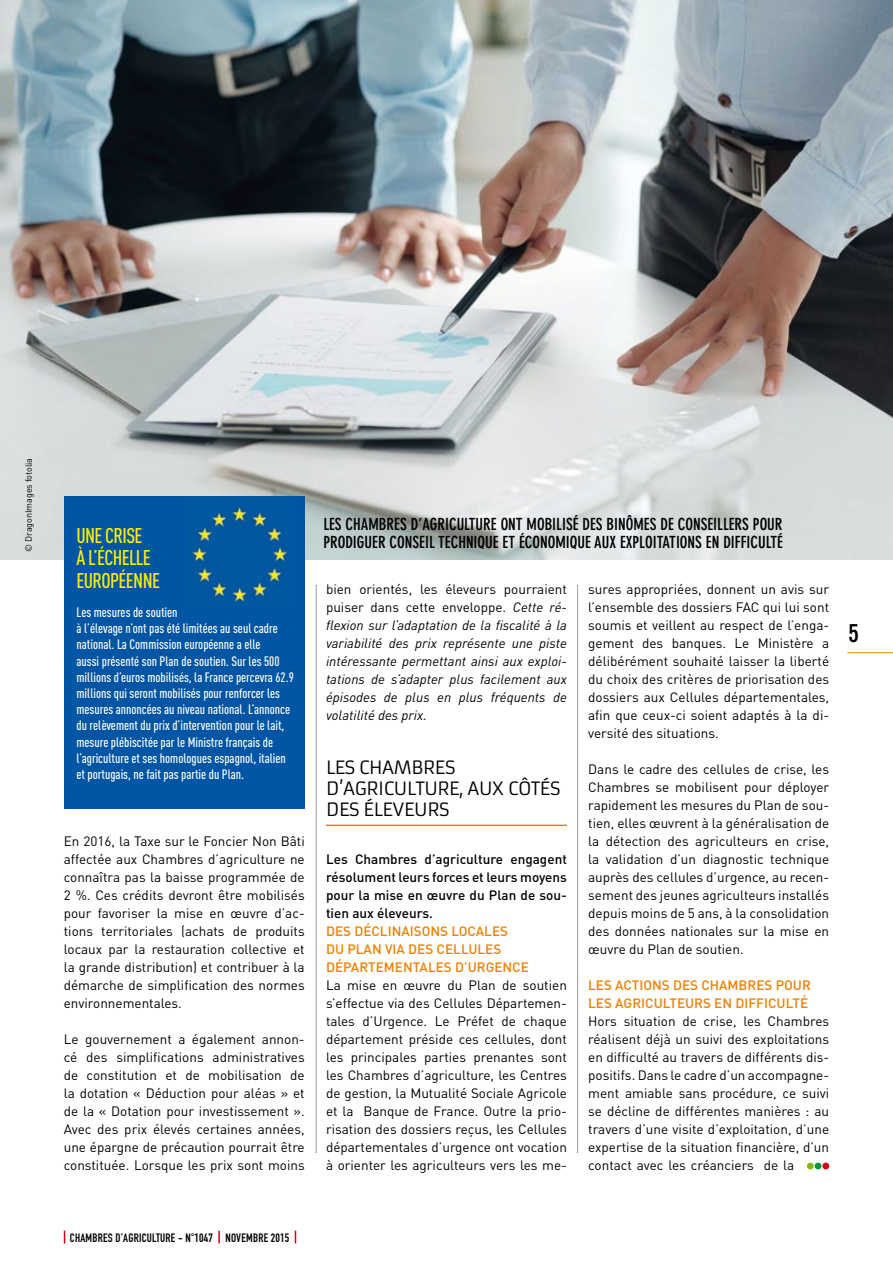
<style>
.page{position:relative;width:893px;height:1263px;background:#fff}
.page>*{position:absolute;margin:0;border:0;box-sizing:border-box;transform-origin:0 0}
.t1{font:700 condensed 25.5px "DIN Neuzeit Grotesk";color:#000}
.t2{font:500 21px/22.5px "DIN Cond";letter-spacing:-.03em;color:#ffed00}
.t3{font:18px/21px "Armata";letter-spacing:-.02em;color:#000}
.t4{font:700 condensed 16.5px/18px "DIN Neuzeit Grotesk";color:#000}
.t5{font:13.5px/18px "DIN";color:#000;text-align:justify}
.t6{font:500 13.5px/16.2px "DIN Cond";color:#fff}
.t7{font:italic 13.5px/18px "DIN";color:#000;text-align:justify}
.t8{font:500 13.5px/18px "DIN";color:#ee7f00}
.t9{font:500 13.5px/18px "DIN";color:#000;text-align:justify}
.t10{font:12px "DIN Engschrift";letter-spacing:.02em;color:#000}
.t11{font:9px "DIN";letter-spacing:-.01em;color:#000}
.s1{font-style:normal}
</style>
<div class="page">
<hr style="left:847px;top:652px;width:46px;height:1px;background:#ee7f00">
<hr style="left:326px;top:825px;width:241px;height:1px;background:#ee7f00">
<img style="left:0;top:0;width:893px;height:559px">
<div style="left:64px;top:496px;width:241px;height:313px;background:#0055a5"></div>
<img style="left:186px;top:500px;width:102px;height:107px">
<svg style="left:64px;top:1231px;width:1px;height:12px"></svg>
<svg style="left:218px;top:1231px;width:2px;height:12px"></svg>
<svg style="left:295px;top:1231px;width:1px;height:12px"></svg>
<hr style="left:316px;top:586px;width:1px;height:566px;background:#9c9e9f">
<hr style="left:577px;top:586px;width:1px;height:566px;background:#9c9e9f">
<div style="left:807px;top:1162px;width:7px;height:7px;background:#83b81a;border-radius:50%"></div>
<div style="left:815px;top:1162px;width:6px;height:7px;background:#00973e;border-radius:50%"></div>
<div style="left:822px;top:1162px;width:7px;height:7px;background:#d4021d;border-radius:50%"></div>
<p class="t11" style="left:23px;top:552px;width:95px;rotate:-90deg">© DragonImages fotolia</p>
<h2 class="t2" style="left:77px;top:524px;width:85px">Une crise<br>à l’échelle européenne</h2>
<p class="t6" style="left:77px;top:604px;width:219px">Les mesures de soutien<br>à l’élevage n’ont pas été limitées au seul cadre national. La Commission européenne a elle<br>aussi présenté son Plan de soutien. Sur les 500 millions d’euros mobilisés, la France percevra 62.9 millions qui seront mobilisés pour renforcer les mesures annoncées au niveau national. L’annonce du relèvement du prix d’intervention pour le lait, mesure plébiscitée par le Ministre français de l’agriculture et ses homologues espagnol, italien et portugais, ne fait pas partie du Plan.</p>
<p class="t5" style="left:64px;top:832px;width:242px">En 2016, la Taxe sur le Foncier Non Bâti affectée aux Chambres d’agriculture ne connaîtra pas la baisse programmée de 2 %. Ces crédits devront être mobilisés pour favoriser la mise en œuvre d’ac&shy;tions territoriales (achats de produits locaux par la restauration collective et la grande distribution) et contribuer à la démarche de simplification des normes environnementales.</p>
<p class="t5" style="left:64px;top:1030px;width:242px">Le gouvernement a également annon&shy;cé des simplifications administratives de constitution et de mobilisation de la dotation « Déduction pour aléas » et de la « Dotation pour investissement ».<br>Avec des prix élevés certaines années, une épargne de précaution pourrait être constituée. Lorsque les prix sont moins</p>
<p class="t4" style="left:323px;top:515px;width:461px">LES CHAMBRES D’AGRICULTURE ONT MOBILISÉ DES BINÔMES DE CONSEILLERS POUR<br>PRODIGUER CONSEIL TECHNIQUE ET ÉCONOMIQUE AUX EXPLOITATIONS EN DIFFICULTÉ</p>
<p class="t7" style="left:326px;top:580px;width:242px"><span class="s1">bien orientés, les éleveurs pourraient puiser dans cette enveloppe.</span> Cette ré&shy;flexion sur l’adaptation de la fiscalité à la variabilité des prix représente une piste intéressante permettant ainsi aux exploi&shy;tations de s’adapter plus facilement aux épisodes de plus en plus fréquents de volatilité des prix.</p>
<h3 class="t3" style="left:326px;top:757px;width:236px">LES CHAMB RES<br>D’AGRICULTURE, AUX CÔTÉS<br>DES ÉLEVEURS</h3>
<p class="t9" style="left:326px;top:850px;width:242px">Les Chambres d’agriculture engagent résolument leurs forces et leurs moyens pour la mise en œuvre du Plan de sou&shy;tien aux éleveurs.</p>
<p class="t8" style="left:326px;top:922px;width:204px">D es déclinaisons locales du Plan via des Cellules départementales d’urgence</p>
<p class="t5" style="left:326px;top:976px;width:242px">La mise en œuvre du Plan de soutien s’effectue via des Cellules Départemen&shy;tales d’U rgence. Le Préfet de chaque département préside ces cellules, dont les principales parties prenantes sont les Chambres d’agriculture, les Centres de gestion, la M utualité Sociale Agricole et la Banque de France. Outre la prio&shy;risation des dossiers reçus, les Cellules départementales d’urgence ont vocation à orienter les agriculteurs vers les me-</p>
<p class="t5" style="left:588px;top:580px;width:242px">sures appropriées, donnent un avis sur l’ensemble des dossiers FAC</p>
<p class="t5" style="left:588px;top:598px;width:242px;text-indent:175px">qui lui sont soumis et veillent au respect de l’enga&shy;gement des banques. Le M inistère a délibérément souhaité laisser la liberté du choix des critères de priorisation des dossiers aux Cellules départementales, afin que ceux-ci soient adaptés à la di&shy;versité des situations.</p>
<p class="t5" style="left:588px;top:760px;width:242px">Dans le cadre des cellules de crise, les Chambres se mobilisent pour déployer rapidement les mesures du Plan de sou&shy;tien, elles œuvrent à la généralisation de la détection des agriculteurs en crise, la validation d’un diagnostic technique auprès des cellules d’urgence, au recen&shy;sement des jeunes agriculteurs installés depuis moins de 5 ans, à la consolidation des données nationales sur la mise en œuvre du Plan de soutien.</p>
<p class="t8" style="left:588px;top:976px;width:224px">Les actions des Chambres pour les agriculteurs en difficulté</p>
<p class="t5" style="left:588px;top:1012px;width:242px">Hors situation de crise, les Chambres réalisent déjà un suivi des exploitations en difficulté au travers de différents dis&shy;positifs. Dans le cadre d’un accompagne&shy;ment amiable sans procédure, ce suivi se décline de différentes manières : au travers d’une visite d’exploitation, d’une expertise de la situation financière, d’un contact avec les créanciers de la</p>
<h1 class="t1" style="left:848px;top:618px;width:12px">5</h1>
<p class="t10" style="left:70px;top:1230px;width:221px">CHAMBRES D’AGRICULTURE - N°1047 NOVEMBRE 2015</p>
</div>
